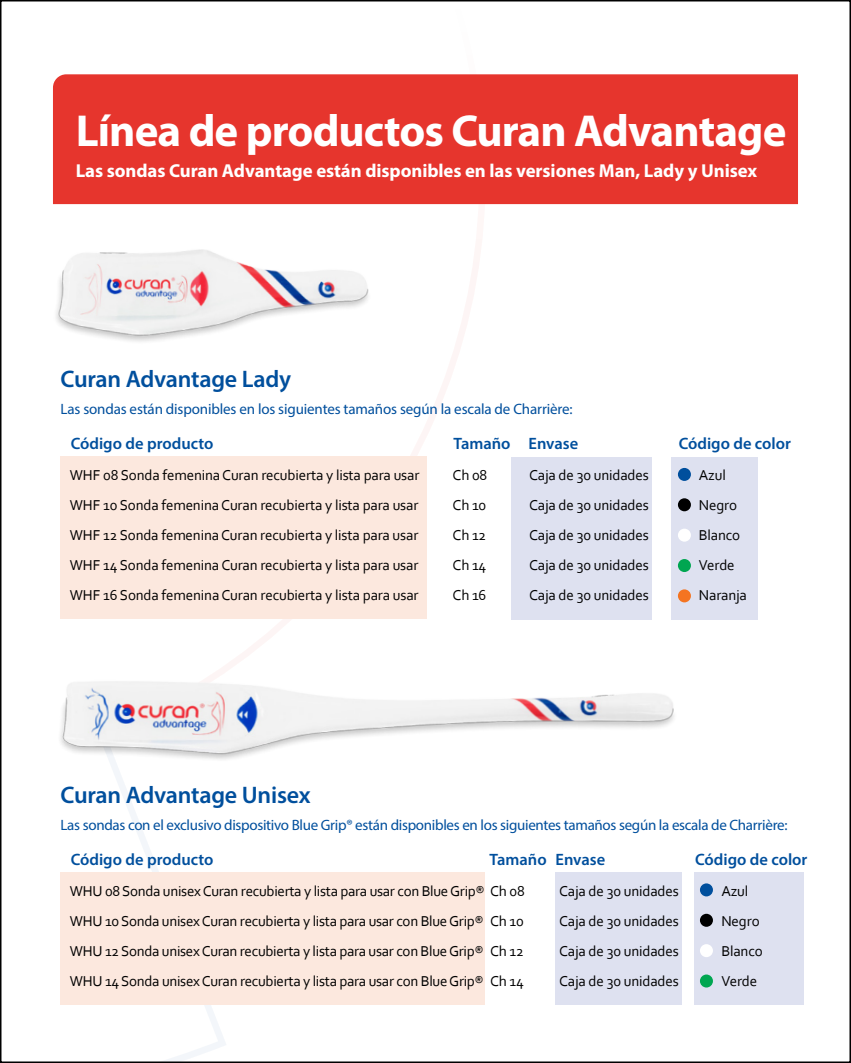
<style>
.page{position:relative;width:851px;height:1063px;background:#fff}
.page>*{position:absolute;margin:0;border:0;box-sizing:border-box;transform-origin:0 0}
.t1{font:700 45px "Myriad Pro";letter-spacing:-.02em;color:#fff}
.t2{font:600 24px "Myriad Pro";letter-spacing:-.01em;color:#004f9d}
.t3{font:700 18.75px "Myriad Pro";letter-spacing:-.005em;color:#fff}
.t4{font:600 16.5px "Myriad Pro";color:#004f9d}
.t5{font:15px "Corbel";letter-spacing:-.01em;color:#000}
.t6{font:15px "Myriad Pro";letter-spacing:-.02em;color:#004f9d}
</style>
<div class="page">
<svg style="left:113px;top:770px;width:113px;height:290px"></svg>
<div style="left:60px;top:456px;width:367px;height:163px;background:#fce8de"></div>
<div style="left:671px;top:457px;width:86px;height:162px;background:#dee1f0"></div>
<div style="left:510px;top:457px;width:141px;height:162px;background:#dee1f0"></div>
<div style="left:677px;top:468px;width:13px;height:13px;background:#004f9d;border-radius:50%"></div>
<div style="left:677px;top:589px;width:13px;height:13px;background:#f47421;border-radius:50%"></div>
<div style="left:677px;top:559px;width:13px;height:13px;background:#00a651;border-radius:50%"></div>
<div style="left:677px;top:529px;width:13px;height:13px;background:#fff;border-radius:50%"></div>
<div style="left:677px;top:498px;width:13px;height:13px;background:#000;border-radius:50%"></div>
<div style="left:60px;top:872px;width:425px;height:133px;background:#fce8de"></div>
<div style="left:694px;top:872px;width:110px;height:133px;background:#dee1f0"></div>
<div style="left:555px;top:872px;width:126px;height:133px;background:#dee1f0"></div>
<div style="left:699px;top:883px;width:13px;height:13px;background:#004f9d;border-radius:50%"></div>
<div style="left:699px;top:975px;width:13px;height:13px;background:#00a651;border-radius:50%"></div>
<div style="left:699px;top:944px;width:13px;height:13px;background:#fff;border-radius:50%"></div>
<div style="left:699px;top:914px;width:13px;height:13px;background:#000;border-radius:50%"></div>
<div style="left:53px;top:74px;width:744px;height:130px;background:#e6352d"></div>
<img style="left:56px;top:249px;width:313px;height:93px">
<img style="left:60px;top:681px;width:614px;height:89px">
<h1 class="t1" style="left:76px;top:106px;width:712px">Línea de productos Curan Advantage</h1>
<p class="t3" style="left:76px;top:160px;width:682px">Las sondas Curan Advantage están disponibles en las versiones Man, Lady y Unisex</p>
<h2 class="t2" style="left:60px;top:364px;width:232px">Curan Advantage Lady</h2>
<p class="t6" style="left:60px;top:400px;width:513px">Las sondas están disponibles en los siguientes tamaños según la escala de Charrière:</p>
<p class="t4" style="left:71px;top:433px;width:144px">Código de producto</p>
<p class="t4" style="left:453px;top:433px;width:126px">Tamaño Envase</p>
<p class="t4" style="left:678px;top:433px;width:114px">Código de color</p>
<p class="t5" style="left:70px;top:466px;width:351px">WHF 08 Sonda femenina Curan recubierta y lista para usar</p>
<p class="t5" style="left:452px;top:466px;width:36px">Ch 08</p>
<p class="t5" style="left:529px;top:466px;width:121px">Caja de 30 unidades</p>
<p class="t5" style="left:698px;top:466px;width:28px">Azul</p>
<p class="t5" style="left:70px;top:496px;width:350px">WHF 10 Sonda femenina Curan recubierta y lista para usar</p>
<p class="t5" style="left:452px;top:496px;width:35px">Ch 10</p>
<p class="t5" style="left:529px;top:496px;width:121px">Caja de 30 unidades</p>
<p class="t5" style="left:698px;top:496px;width:40px">Negro</p>
<p class="t5" style="left:70px;top:526px;width:350px">WHF 12 Sonda femenina Curan recubierta y lista para usar</p>
<p class="t5" style="left:452px;top:526px;width:35px">Ch 12</p>
<p class="t5" style="left:529px;top:526px;width:121px">Caja de 30 unidades</p>
<p class="t5" style="left:698px;top:526px;width:43px">Blanco</p>
<p class="t5" style="left:70px;top:556px;width:350px">WHF 14 Sonda femenina Curan recubierta y lista para usar</p>
<p class="t5" style="left:452px;top:556px;width:35px">Ch 14</p>
<p class="t5" style="left:529px;top:556px;width:121px">Caja de 30 unidades</p>
<p class="t5" style="left:698px;top:556px;width:37px">Verde</p>
<p class="t5" style="left:70px;top:586px;width:350px">WHF 16 Sonda femenina Curan recubierta y lista para usar</p>
<p class="t5" style="left:452px;top:586px;width:35px">Ch 16</p>
<p class="t5" style="left:529px;top:586px;width:121px">Caja de 30 unidades</p>
<p class="t5" style="left:698px;top:586px;width:50px">Naranja</p>
<h2 class="t2" style="left:60px;top:779px;width:251px">Curan Advantage Unisex</h2>
<p class="t6" style="left:60px;top:815px;width:728px">Las sondas con el exclusivo dispositivo Blue Grip® están disponibles en los siguientes tamaños según la escala de Charrière:</p>
<p class="t4" style="left:71px;top:849px;width:144px">Código de producto</p>
<p class="t4" style="left:489px;top:849px;width:117px">Tamaño Envase</p>
<p class="t4" style="left:695px;top:849px;width:114px">Código de color</p>
<p class="t5" style="left:70px;top:881px;width:456px">WHU 08 Sonda unisex Curan recubierta y lista para usar con Blue Grip® Ch 08</p>
<p class="t5" style="left:559px;top:881px;width:121px">Caja de 30 unidades</p>
<p class="t5" style="left:721px;top:881px;width:28px">Azul</p>
<p class="t5" style="left:70px;top:911px;width:455px">WHU 10 Sonda unisex Curan recubierta y lista para usar con Blue Grip® Ch 10</p>
<p class="t5" style="left:559px;top:911px;width:121px">Caja de 30 unidades</p>
<p class="t5" style="left:721px;top:911px;width:40px">Negro</p>
<p class="t5" style="left:70px;top:941px;width:455px">WHU 12 Sonda unisex Curan recubierta y lista para usar con Blue Grip® Ch 12</p>
<p class="t5" style="left:559px;top:941px;width:121px">Caja de 30 unidades</p>
<p class="t5" style="left:721px;top:941px;width:43px">Blanco</p>
<p class="t5" style="left:70px;top:971px;width:455px">WHU 14 Sonda unisex Curan recubierta y lista para usar con Blue Grip® Ch 14</p>
<p class="t5" style="left:559px;top:971px;width:121px">Caja de 30 unidades</p>
<p class="t5" style="left:721px;top:971px;width:37px">Verde</p>
</div>
